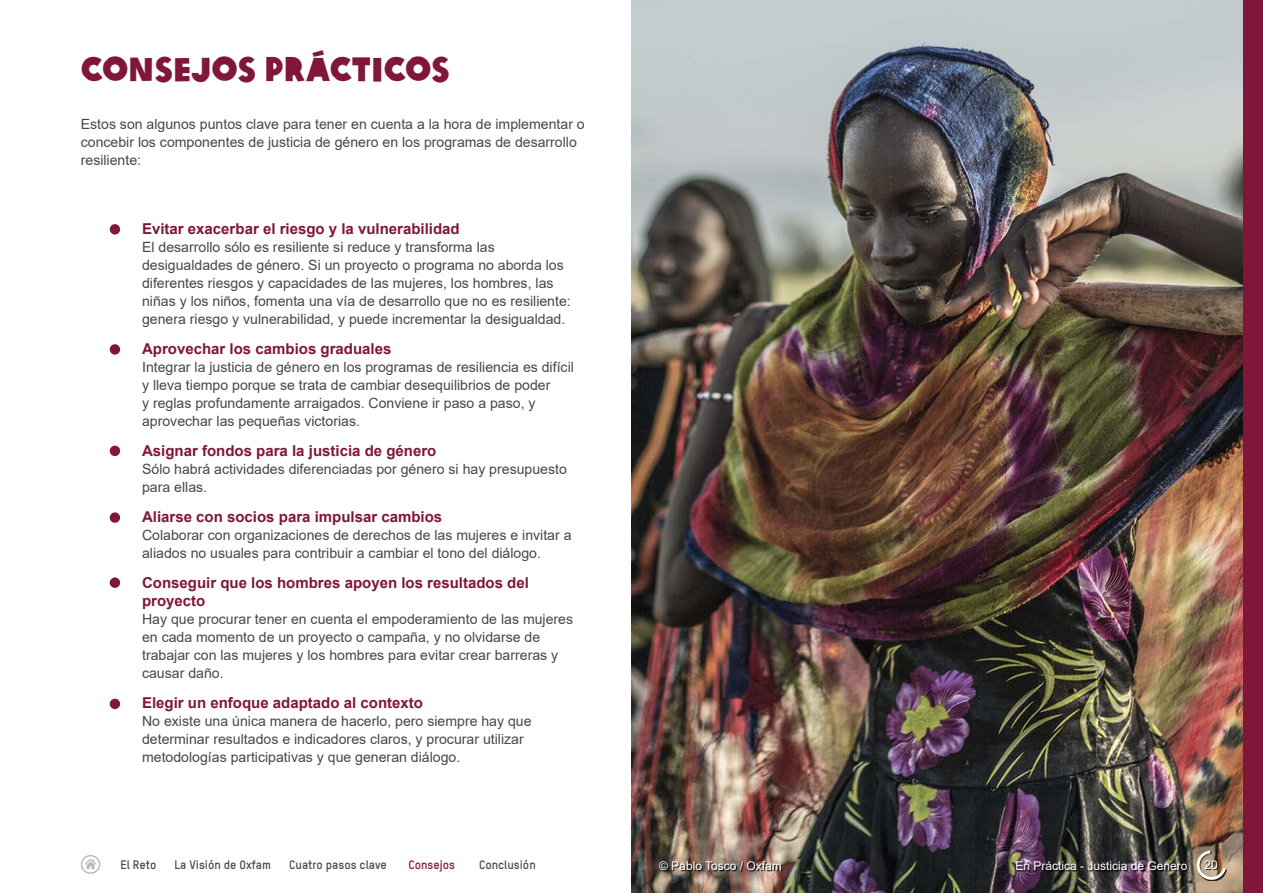
<style>
.page{position:relative;width:1263px;height:893px;background:#fff}
.page>*{position:absolute;margin:0;border:0;box-sizing:border-box;transform-origin:0 0}
.t1{font:33px "Oxfam Global Headline";color:#801738}
.Estilo_de_párrafo_1{font:700 15px/18px "Arial";color:#801738}
.Estilo_de_párrafo_1-2{font:14.1px/18px "Arial";color:#474746}
.t2{font:700 12px "Oxfam TSTARPRO";color:#474746}
.t3{font:12px "Arial";color:#fff}
.t4{font:700 12px "Oxfam TSTARPRO";color:#801738}
</style>
<div class="page">
<img style="left:631px;top:0;width:613px;height:893px">
<div style="left:1244px;top:0;width:19px;height:893px;background:#801738"></div>
<div style="left:110px;top:224px;width:10px;height:11px;background:#801738;border-radius:50%"></div>
<div style="left:110px;top:446px;width:10px;height:10px;background:#801738;border-radius:50%"></div>
<div style="left:110px;top:512px;width:10px;height:11px;background:#801738;border-radius:50%"></div>
<div style="left:110px;top:577px;width:10px;height:11px;background:#801738;border-radius:50%"></div>
<div style="left:110px;top:699px;width:10px;height:10px;background:#801738;border-radius:50%"></div>
<div style="left:110px;top:344px;width:10px;height:11px;background:#801738;border-radius:50%"></div>
<div style="left:660px;top:862px;width:122px;height:9px;background:#000;opacity:.8"></div>
<div style="left:1198px;top:851px;width:29px;height:29px;background:#000;opacity:.8"></div>
<svg style="left:1197px;top:850px;width:29px;height:30px"></svg>
<div style="left:1206px;top:861px;width:12px;height:9px;background:#000;opacity:.8"></div>
<div style="left:1017px;top:862px;width:171px;height:10px;background:#000;opacity:.85"></div>
<svg style="left:81px;top:855px;width:19px;height:19px"></svg>
<p class="t1" style="left:81px;top:41px;width:370px">CONSEJOS PRÁCTICOS</p>
<p class="Estilo_de_párrafo_1-2" style="left:81px;top:115px;width:505px">Estos son algunos puntos clave para tener en cuenta a la hora de implementar o concebir los componentes de justicia de género en los programas de desarrollo resiliente:</p>
<p class="Estilo_de_párrafo_1" style="left:142px;top:220px;width:319px">Evitar exacerbar el riesgo y la vulnerabilidad</p>
<p class="Estilo_de_párrafo_1-2" style="left:142px;top:238px;width:430px">El desarrollo sólo es resiliente si reduce y transforma las desigualdades de género. Si un proyecto o programa no aborda los diferentes riesgos y capacidades de las mujeres, los hombres, las niñas y los niños, fomenta una vía de desarrollo que no es resiliente: genera riesgo y vulnerabilidad, y puede incrementar la desigualdad.</p>
<p class="Estilo_de_párrafo_1" style="left:142px;top:340px;width:251px">Aprovechar los cambios graduales</p>
<p class="Estilo_de_párrafo_1-2" style="left:142px;top:358px;width:433px">Integrar la justicia de género en los programas de resiliencia es difícil y lleva tiempo porque se trata de cambiar desequilibrios de poder<br>y reglas profundamente arraigados. Conviene ir paso a paso, y aprovechar las pequeñas victorias.</p>
<p class="Estilo_de_párrafo_1" style="left:142px;top:442px;width:296px">Asignar fondos para la justicia de género</p>
<p class="Estilo_de_párrafo_1-2" style="left:142px;top:460px;width:426px">Sólo habrá actividades diferenciadas por género si hay presupuesto para ellas.</p>
<p class="Estilo_de_párrafo_1" style="left:142px;top:508px;width:302px">Aliarse con socios para impulsar cambios</p>
<p class="Estilo_de_párrafo_1-2" style="left:142px;top:526px;width:431px">Colaborar con organizaciones de derechos de las mujeres e invitar a aliados no usuales para contribuir a cambiar el tono del diálogo.</p>
<p class="Estilo_de_párrafo_1" style="left:142px;top:574px;width:388px">Conseguir que los hombres apoyen los resultados del proyecto</p>
<p class="Estilo_de_párrafo_1-2" style="left:142px;top:610px;width:433px">Hay que procurar tener en cuenta el empoderamiento de las mujeres en cada momento de un proyecto o campaña, y no olvidarse de trabajar con las mujeres y los hombres para evitar crear barreras y causar daño.</p>
<p class="Estilo_de_párrafo_1" style="left:142px;top:694px;width:282px">Elegir un enfoque adaptado al contexto</p>
<p class="Estilo_de_párrafo_1-2" style="left:142px;top:712px;width:391px">No existe una única manera de hacerlo, pero siempre hay que determinar resultados e indicadores claros, y procurar utilizar metodologías participativas y que generan diálogo.</p>
<p class="t2" style="left:121px;top:855px;width:38px">El Reto</p>
<p class="t2" style="left:174px;top:855px;width:98px">La Visión de Oxfam</p>
<p class="t2" style="left:289px;top:855px;width:99px">Cuatro pasos clave</p>
<p class="t4" style="left:408px;top:855px;width:48px">Consejos</p>
<p class="t2" style="left:479px;top:855px;width:58px">Conclusión</p>
<p class="t3" style="left:659px;top:858px;width:124px">© Pablo Tosco / Oxfam</p>
<p class="t3" style="left:1015px;top:858px;width:174px">En Práctica - Justicia de Genero</p>
<p class="t3" style="left:1204px;top:857px;width:15px">20</p>
</div>
